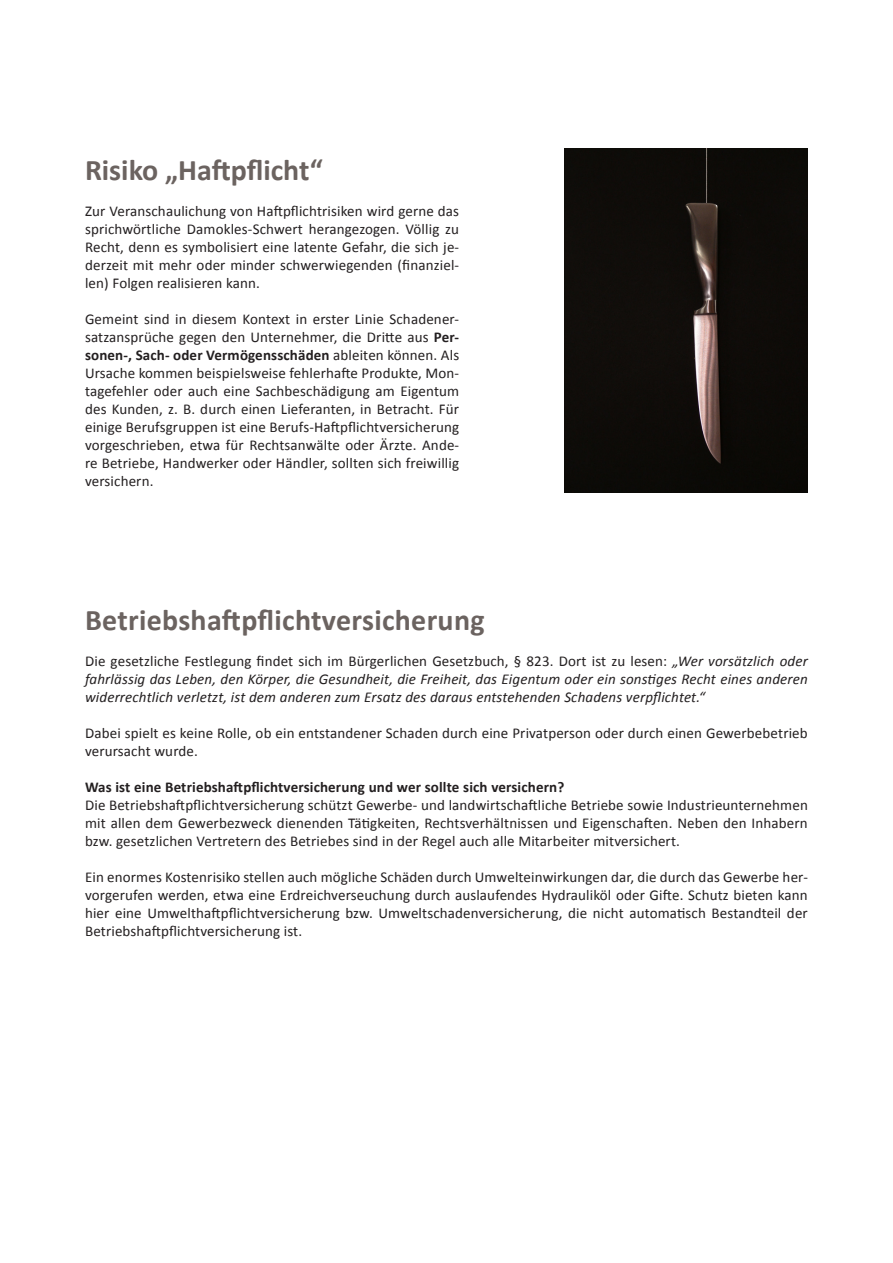
<style>
.page{position:relative;width:893px;height:1263px;background:#fff}
.page>*{position:absolute;margin:0;border:0;box-sizing:border-box;transform-origin:0 0}
.t1{font:700 30px "Calibri";letter-spacing:.01em;color:#6b6360}
.t2{font:15px/18px "Calibri";letter-spacing:.01em;color:#231f20;text-align:justify}
.t3{font:italic 15px/18px "Calibri";letter-spacing:.01em;color:#231f20;text-align:justify}
.t4{font:700 15px "Calibri";letter-spacing:.01em;color:#231f20}
.s1{font-weight:700}
.s2{font-style:normal}
</style>
<div class="page">
<div style="left:564px;top:149px;width:244px;height:343px;background:#0e0c09"></div>
<p class="t1" style="left:85px;top:151px;width:239px">Risiko „Haftpflicht“</p>
<p class="t2" style="left:85px;top:202px;width:376px">Zur Veranschaulichung von Haftpflichtrisiken wird gerne das sprichwörtliche Damokles-Schwert herangezogen. Völlig zu Recht, denn es symbolisiert eine latente Gefahr, die sich je&shy;derzeit mit mehr oder minder schwerwiegenden (finanziel&shy;len) Folgen realisieren kann.</p>
<p class="t2" style="left:85px;top:310px;width:376px">Gemeint sind in diesem Kontext in erster Linie Schadener&shy;satzansprüche gegen den Unternehmer, die Dritte aus <span class="s1">Per&shy;sonen-, Sach- oder Vermögensschäden</span> ableiten können. Als Ursache kommen beispielsweise fehlerhafte Produkte, Mon&shy;tagefehler oder auch eine Sachbeschädigung am Eigentum des Kunden, z. B. durch einen Lieferanten, in Betracht. Für einige Berufsgruppen ist eine Berufs-Haftpflichtversicherung vorgeschrieben, etwa für Rechtsanwälte oder Ärzte. Ande&shy;re Betriebe, Handwerker oder Händler, sollten sich freiwillig versichern.</p>
<p class="t1" style="left:85px;top:601px;width:401px">Betriebshaftpflichtversicherung</p>
<p class="t3" style="left:85px;top:651px;width:724px"><span class="s2">Die gesetzliche Festlegung findet sich im Bürgerlichen Gesetzbuch, § 823. Dort ist zu lesen:</span> „Wer vorsätzlich oder fahrlässig das Leben, den Körper, die Gesundheit, die Freiheit, das Eigentum oder ein sonstiges Recht eines anderen widerrechtlich verletzt, ist dem anderen zum Ersatz des daraus entstehenden Schadens verpflichtet.“</p>
<p class="t2" style="left:85px;top:724px;width:724px">Dabei spielt es keine Rolle, ob ein entstandener Schaden durch eine Privatperson oder durch einen Gewerbebetrieb verursacht wurde.</p>
<p class="t4" style="left:85px;top:777px;width:481px">Was ist eine Betriebshaftpflichtversicherung und wer sollte sich versichern?</p>
<p class="t2" style="left:85px;top:796px;width:724px">Die Betriebshaftpflichtversicherung schützt Gewerbe- und landwirtschaftliche Betriebe sowie Industrieunternehmen mit allen dem Gewerbezweck dienenden Tätigkeiten, Rechtsverhältnissen und Eigenschaften. Neben den Inhabern bzw. gesetzlichen Vertretern des Betriebes sind in der Regel auch alle Mitarbeiter mitversichert.</p>
<p class="t2" style="left:85px;top:868px;width:724px">Ein enormes Kostenrisiko stellen auch mögliche Schäden durch Umwelteinwirkungen dar, die durch das Gewerbe her&shy;vorgerufen werden, etwa eine Erdreichverseuchung durch auslaufendes Hydrauliköl oder Gifte. Schutz bieten kann hier eine Umwelthaftpflichtversicherung bzw. Umweltschadenversicherung, die nicht automatisch Bestandteil der Betriebshaftpflichtversicherung ist.</p>
</div>
